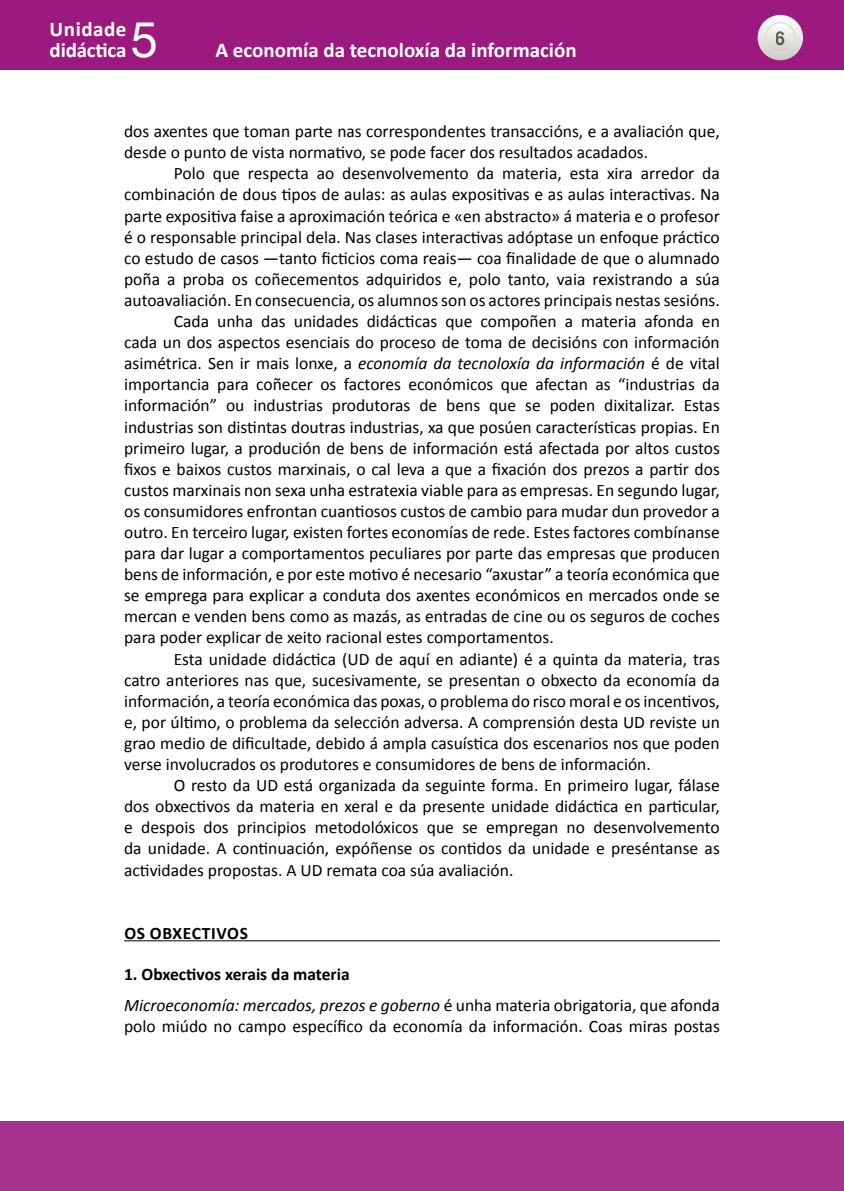
<style>
.page{position:relative;width:844px;height:1191px;background:#fff}
.page>*{position:absolute;margin:0;border:0;box-sizing:border-box;transform-origin:0 0}
.t1{font:49px "Helvetica Neue";color:#fff}
.t2{font:700 21px/21px "Calibri";color:#fff}
.t3{font:700 19.25px "Helvetica Neue";color:#000;scale:.9 1}
.t4{font:17.5px/21px "Calibri";color:#000}
.t5{font:italic 17.5px/31px "Calibri";color:#000}
.t6{font:700 17.5px "Calibri";letter-spacing:.04em;color:#000}
.s1{font-style:italic}
.s2{font-weight:700;font-style:normal}
.s3{font-style:normal}
</style>
<div class="page">
<div style="left:0;top:0;width:843px;height:69px;background:#9c1a7f"></div>
<svg style="left:757px;top:15px;width:45px;height:45px"></svg>
<svg style="left:765px;top:23px;width:29px;height:29px"></svg>
<div style="left:764px;top:22px;width:31px;height:31px;border:1px solid #dfdeda;border-radius:50%"></div>
<div style="left:0;top:1121px;width:843px;height:70px;background:#a6318c"></div>
<hr style="left:124px;top:940px;width:595px;height:1px;background:#000">
<p class="t2" style="left:50px;top:19px;width:78px">Unidade didáctica</p>
<h1 class="t1" style="left:131px;top:5px;width:29px">5</h1>
<p class="t2" style="left:215px;top:40px;width:362px">A economía da tecnoloxía da información</p>
<p class="t4" style="left:124px;top:121px;width:597px">dos axentes que toman parte nas correspondentes transaccións, e a avaliación que, desde o punto de vista normativo, se pode facer dos resultados acadados.</p>
<p class="t4" style="left:174px;top:163px;width:547px">Polo que respecta ao desenvolvemento da materia, esta xira arredor da</p>
<p class="t4" style="left:124px;top:184px;width:597px">combinación de dous tipos de aulas: as aulas expositivas e as aulas interactivas. Na</p>
<p class="t4" style="left:124px;top:205px;width:597px">parte expositiva faise a aproximación teórica e «en abstracto» á materia e o profesor</p>
<p class="t4" style="left:124px;top:226px;width:597px">é o responsable principal dela. Nas clases interactivas adóptase un enfoque práctico</p>
<p class="t4" style="left:124px;top:247px;width:597px">co estudo de casos —tanto ficticios coma reais— coa finalidade de que o alumnado</p>
<p class="t4" style="left:124px;top:269px;width:597px">poña a proba os coñecementos adquiridos e, polo tanto, vaia rexistrando a súa</p>
<p class="t4" style="left:124px;top:290px;width:597px">autoavaliación. En consecuencia, os alumnos son os actores principais nestas sesións.</p>
<p class="t4" style="left:174px;top:311px;width:547px">Cada unha das unidades didácticas que compoñen a materia afonda en</p>
<p class="t4" style="left:124px;top:332px;width:597px">cada un dos aspectos esenciais do proceso de toma de decisións con información</p>
<p class="t4" style="left:124px;top:353px;width:597px">asimétrica. Sen ir mais lonxe, a <span class="s1">economía da tecnoloxía da información</span> é de vital</p>
<p class="t4" style="left:124px;top:374px;width:597px">importancia para coñecer os factores económicos que afectan as “industrias da</p>
<p class="t4" style="left:124px;top:395px;width:597px">información” ou industrias produtoras de bens que se poden dixitalizar. Estas</p>
<p class="t4" style="left:124px;top:416px;width:597px">industrias son distintas doutras industrias, xa que posúen características propias. En</p>
<p class="t4" style="left:124px;top:437px;width:597px">primeiro lugar, a produción de bens de información está afectada por altos custos</p>
<p class="t4" style="left:124px;top:458px;width:597px">fixos e baixos custos marxinais, o cal leva a que a fixación dos prezos a partir dos</p>
<p class="t4" style="left:124px;top:479px;width:597px">custos marxinais non sexa unha estratexia viable para as empresas. En segundo lugar,</p>
<p class="t4" style="left:124px;top:500px;width:597px">os consumidores enfrontan cuantiosos custos de cambio para mudar dun provedor a</p>
<p class="t4" style="left:124px;top:522px;width:597px">outro. En terceiro lugar, existen fortes economías de rede. Estes factores combínanse</p>
<p class="t4" style="left:124px;top:543px;width:597px">para dar lugar a comportamentos peculiares por parte das empresas que producen</p>
<p class="t4" style="left:124px;top:564px;width:597px">bens de información, e por este motivo é necesario “axustar” a teoría económica que</p>
<p class="t4" style="left:124px;top:585px;width:597px">se emprega para explicar a conduta dos axentes económicos en mercados onde se</p>
<p class="t4" style="left:124px;top:606px;width:597px">mercan e venden bens como as mazás, as entradas de cine ou os seguros de coches</p>
<p class="t4" style="left:124px;top:627px;width:431px">para poder explicar de xeito racional estes comportamentos.</p>
<p class="t4" style="left:174px;top:648px;width:547px">Esta unidade didáctica (UD de aquí en adiante) é a quinta da materia, tras</p>
<p class="t4" style="left:124px;top:669px;width:597px">catro anteriores nas que, sucesivamente, se presentan o obxecto da economía da</p>
<p class="t4" style="left:124px;top:690px;width:597px">información, a teoría económica das poxas, o problema do risco moral e os incentivos,</p>
<p class="t4" style="left:124px;top:711px;width:597px">e, por último, o problema da selección adversa. A comprensión desta UD reviste un</p>
<p class="t4" style="left:124px;top:732px;width:597px">grao medio de dificultade, debido á ampla casuística dos escenarios nos que poden</p>
<p class="t4" style="left:124px;top:754px;width:528px">verse involucrados os produtores e consumidores de bens de información.</p>
<p class="t4" style="left:174px;top:775px;width:547px">O resto da UD está organizada da seguinte forma. En primeiro lugar, fálase</p>
<p class="t4" style="left:124px;top:796px;width:597px">dos obxectivos da materia en xeral e da presente unidade didáctica en particular,</p>
<p class="t4" style="left:124px;top:817px;width:597px">e despois dos principios metodolóxicos que se empregan no desenvolvemento</p>
<p class="t4" style="left:124px;top:838px;width:597px">da unidade. A continuación, expóñense os contidos da unidade e preséntanse as</p>
<p class="t4" style="left:124px;top:859px;width:391px">actividades propostas. A UD remata coa súa avaliación.</p>
<p class="t6" style="left:124px;top:921px;width:125px">OS OBXECTIVOS</p>
<p class="t5" style="left:124px;top:957px;width:597px"><span class="s2">1. Obxectivos xerais da materia<br></span>Microeconomía: mercados, prezos e goberno <span class="s3">é unha materia obrigatoria, que afonda</span></p>
<p class="t4" style="left:124px;top:1015px;width:597px">polo miúdo no campo específico da economía da información. Coas miras postas</p>
<p class="t3" style="left:775px;top:26px;width:12px">6</p>
</div>
